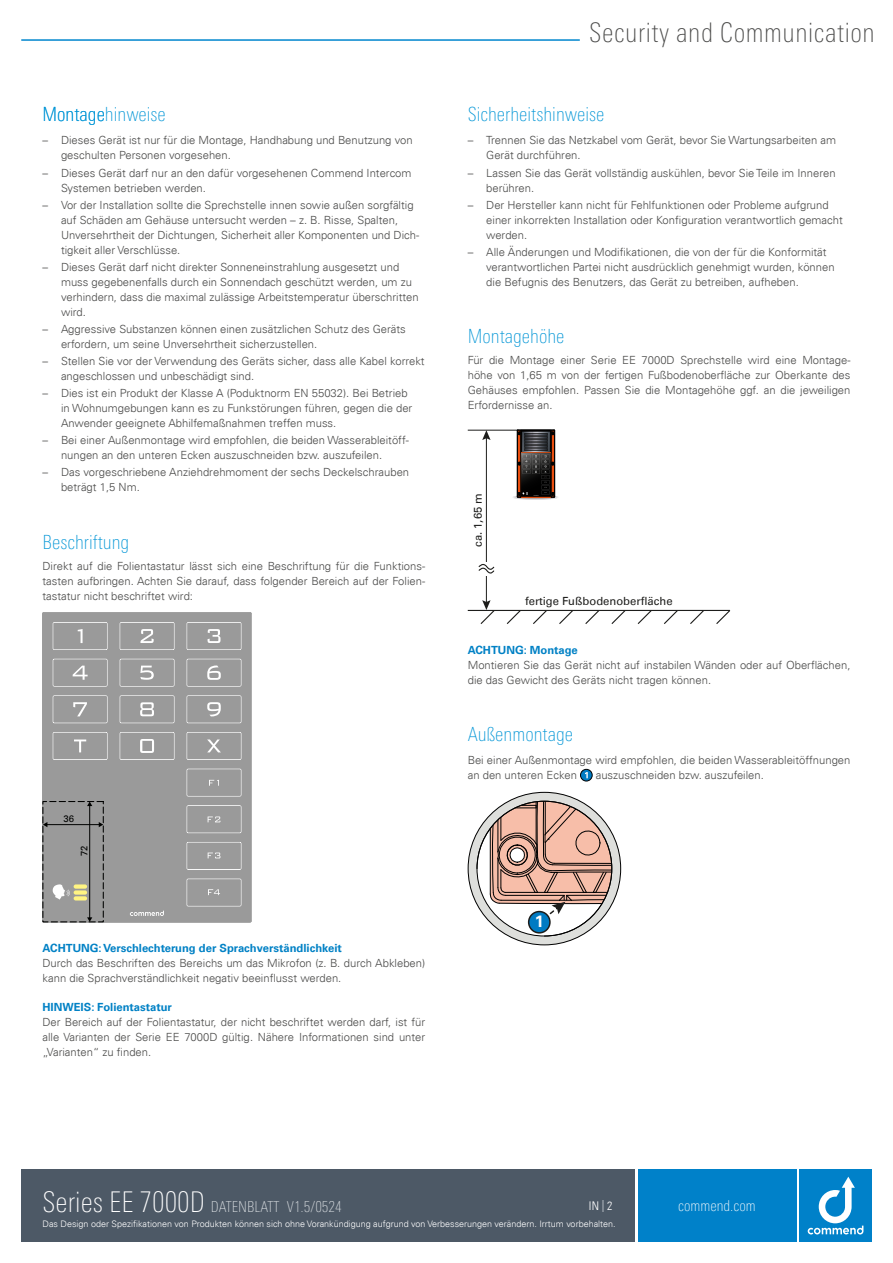
<style>
.page{position:relative;width:893px;height:1263px;background:#fff}
.page>*{position:absolute;margin:0;border:0;box-sizing:border-box;transform-origin:0 0}
.t1{font:100 condensed 27px "Univers Next Pro";letter-spacing:.02em;color:#4a4a49}
.t2{font:100 condensed 19.5px "Univers Next Pro";color:#0095d6}
.t3{font:700 16.2px "Univers Com 65";color:#fff}
.t4{font:100 condensed 15px "Univers Next Pro";color:#e0e4e7}
.t5{font:100 condensed 15px "Univers Next Pro";color:#fff}
.t6{font:12px "Univers Com 47 Light Cond";color:#fff}
.t7{font:300 11.25px/15px "Univers Com 45";color:#4a4a49}
.t8{font:700 11.25px "Univers Com 65";color:#0081c5}
.t9{font:11.25px "Univers Com 55 Roman";color:#1d1d1b}
.t10{font:9.45px "Univers Com 55 Roman";color:#000100}
.t11{font:300 9px "Univers Com 45";color:#fff}
.s1{font-size:28.5px;color:#fff}
.s2{color:#e0e4e7}
</style>
<div class="page">
<hr style="left:21px;top:39px;width:559px;height:2px;background:#0086ce">
<div style="left:799px;top:1169px;width:73px;height:73px;background:#0081c9"></div>
<div style="left:638px;top:1169px;width:158px;height:73px;background:#0081c9"></div>
<svg style="left:808px;top:1177px;width:55px;height:57px"></svg>
<div style="left:21px;top:1169px;width:614px;height:73px;background:#4d5966"></div>
<div style="left:43px;top:612px;width:208px;height:310px;background:#9a9a9a"></div>
<svg style="left:53px;top:622px;width:188px;height:284px;background:#9d9d9c"></svg>
<svg style="left:53px;top:884px;width:17px;height:16px"></svg>
<svg style="left:208px;top:629px;width:13px;height:14px"></svg>
<svg style="left:140px;top:629px;width:14px;height:14px"></svg>
<svg style="left:78px;top:629px;width:5px;height:14px"></svg>
<svg style="left:207px;top:739px;width:14px;height:13px"></svg>
<svg style="left:140px;top:739px;width:14px;height:14px"></svg>
<svg style="left:74px;top:739px;width:12px;height:13px"></svg>
<svg style="left:207px;top:702px;width:14px;height:14px"></svg>
<svg style="left:140px;top:702px;width:14px;height:14px"></svg>
<svg style="left:73px;top:702px;width:14px;height:14px"></svg>
<svg style="left:207px;top:665px;width:14px;height:15px"></svg>
<svg style="left:140px;top:666px;width:14px;height:14px"></svg>
<svg style="left:73px;top:666px;width:15px;height:14px"></svg>
<svg style="left:209px;top:780px;width:10px;height:6px"></svg>
<svg style="left:208px;top:816px;width:12px;height:6px"></svg>
<svg style="left:208px;top:852px;width:12px;height:6px"></svg>
<svg style="left:208px;top:889px;width:12px;height:6px"></svg>
<div style="left:43px;top:801px;width:61px;height:121px;border:1px dashed #000100"></div>
<hr style="left:47px;top:824px;width:53px;height:1px;background:#000100">
<svg style="left:43px;top:822px;width:4px;height:5px"></svg>
<svg style="left:99px;top:822px;width:4px;height:5px"></svg>
<hr style="left:89px;top:805px;width:1px;height:113px;background:#000100">
<svg style="left:87px;top:801px;width:5px;height:5px"></svg>
<svg style="left:87px;top:917px;width:5px;height:5px"></svg>
<svg style="left:130px;top:911px;width:34px;height:5px"></svg>
<hr style="left:486px;top:437px;width:1px;height:166px;background:#1d1d1b">
<svg style="left:482px;top:431px;width:9px;height:9px"></svg>
<svg style="left:468px;top:600px;width:262px;height:24px"></svg>
<hr style="left:468px;top:430px;width:50px;height:1px;background:#1d1d1b">
<svg style="left:478px;top:561px;width:17px;height:17px"></svg>
<svg style="left:513px;top:495px;width:44px;height:5px"></svg>
<hr style="left:514px;top:495px;width:42px;height:4px;background:#dad9db;border-radius:50%">
<hr style="left:515px;top:495px;width:40px;height:4px;background:#8e8d8f;border-radius:50%">
<hr style="left:516px;top:496px;width:39px;height:3px;background:#d6d5d7;border-radius:50%">
<hr style="left:518px;top:496px;width:35px;height:3px;background:#c9c8ca;border-radius:50%">
<svg style="left:517px;top:430px;width:38px;height:68px;background:#3d2b25"></svg>
<svg style="left:468px;top:792px;width:153px;height:153px"></svg>
<div style="left:529px;top:911px;width:21px;height:22px;background:#007bc3;border-radius:50%"></div>
<div style="left:528px;top:911px;width:23px;height:22px;border:2px solid #1d1d1b;border-radius:50%"></div>
<div style="left:580px;top:769px;width:12px;height:12px;background:#007bc3;border-radius:50%"></div>
<div style="left:580px;top:769px;width:13px;height:12px;border:1px solid #000;border-radius:50%"></div>
<svg style="left:585px;top:772px;width:3px;height:6px"></svg>
<h2 class="t2" style="left:43px;top:103px;width:125px">Montagehinweise</h2>
<p class="t7" style="left:61px;top:133px;width:353px;text-indent:-18px">– Dieses Gerät ist nur für die Montage, Handhabung und Benutzung von geschulten Personen vorgesehen.</p>
<p class="t7" style="left:61px;top:165px;width:352px;text-indent:-18px">– Dieses Gerät darf nur an den dafür vorgesehenen Commend Intercom<br>Systemen betrieben werden.</p>
<p class="t7" style="left:61px;top:197px;width:360px;text-indent:-18px">– Vor der Installation sollte die Sprechstelle innen sowie außen sorgfältig auf Schäden am Gehäuse untersucht werden – z. B. Risse, Spalten, Unversehrtheit der Dichtungen, Sicherheit aller Komponenten und Dich&shy;tigkeit aller Verschlüsse.</p>
<p class="t7" style="left:61px;top:259px;width:359px;text-indent:-18px">– Dieses Gerät darf nicht direkter Sonneneinstrahlung ausgesetzt und muss gegebenenfalls durch ein Sonnendach geschützt werden, um zu verhindern, dass die maximal zulässige Arbeitstemperatur überschritten wird.</p>
<p class="t7" style="left:61px;top:321px;width:346px;text-indent:-18px">– Aggressive Substanzen können einen zusätzlichen Schutz des Geräts erfordern, um seine Unversehrtheit sicherzustellen.</p>
<p class="t7" style="left:61px;top:354px;width:365px;text-indent:-18px">– Stellen Sie vor der Verwendung des Geräts sicher, dass alle Kabel korrekt angeschlossen und unbeschädigt sind.</p>
<p class="t7" style="left:61px;top:386px;width:353px;text-indent:-18px">– Dies ist ein Produkt der Klasse A (Poduktnorm EN 55032). Bei Betrieb in Wohnumgebungen kann es zu Funkstörungen führen, gegen die der<br>Anwender geeignete Abhilfemaßnahmen treffen muss.</p>
<p class="t7" style="left:61px;top:433px;width:349px;text-indent:-18px">– Bei einer Außenmontage wird empfohlen, die beiden Wasserableitöff&shy;nungen an den unteren Ecken auszuschneiden bzw. auszufeilen.</p>
<p class="t7" style="left:61px;top:465px;width:350px;text-indent:-18px">– Das vorgeschriebene Anziehdrehmoment der sechs Deckelschrauben beträgt 1,5 Nm.</p>
<h2 class="t2" style="left:43px;top:531px;width:88px">Beschriftung</h2>
<p class="t7" style="left:43px;top:558px;width:384px;text-align:justify">Direkt auf die Folientastatur lässt sich eine Beschriftung für die Funktions&shy;tasten aufbringen. Achten Sie darauf, dass folgender Bereich auf der Folien&shy;tastatur nicht beschriftet wird:</p>
<p class="t10" style="left:64px;top:813px;width:12px">36</p>
<p class="t10" style="left:78px;top:856px;width:12px;rotate:-90deg">72</p>
<p class="t8" style="left:43px;top:941px;width:301px">ACHTUNG: Verschlechterung der Sprachverständlichkeit</p>
<p class="t7" style="left:43px;top:955px;width:384px">Durch das Beschriften des Bereichs um das Mikrofon (z. B. durch Abkleben) kann die Sprachverständlichkeit negativ beeinflusst werden.</p>
<p class="t8" style="left:43px;top:1000px;width:131px">HINWEIS: Folientastatur</p>
<p class="t7" style="left:43px;top:1014px;width:384px;text-align:justify">Der Bereich auf der Folientastatur, der nicht beschriftet werden darf, ist für alle Varianten der Serie EE 7000D gültig. Nähere Informationen sind unter „Varianten“ zu finden.</p>
<h1 class="t1" style="left:589px;top:17px;width:287px">Security and Communication</h1>
<h2 class="t2" style="left:468px;top:103px;width:138px">Sicherheitshinweise</h2>
<p class="t7" style="left:486px;top:133px;width:351px;text-indent:-18px">– Trennen Sie das Netzkabel vom Gerät, bevor Sie Wartungsarbeiten am<br>Gerät durchführen.</p>
<p class="t7" style="left:486px;top:165px;width:351px;text-indent:-18px">– Lassen Sie das Gerät vollständig auskühlen, bevor Sie Teile im Inneren berühren.</p>
<p class="t7" style="left:486px;top:197px;width:358px;text-indent:-18px">– Der Hersteller kann nicht für Fehlfunktionen oder Probleme aufgrund einer inkorrekten Installation oder Konfiguration verantwortlich gemacht werden.</p>
<p class="t7" style="left:486px;top:244px;width:350px;text-indent:-18px">– Alle Änderungen und Modifikationen, die von der für die Konformität verantwortlichen Partei nicht ausdrücklich genehmigt wurden, können die Befugnis des Benutzers, das Gerät zu betreiben, aufheben.</p>
<h2 class="t2" style="left:468px;top:325px;width:98px">Montagehöhe</h2>
<p class="t7" style="left:468px;top:352px;width:384px;text-align:justify">Für die Montage einer Serie EE 7000D Sprechstelle wird eine Montage&shy;höhe von 1,65 m von der fertigen Fußbodenoberfläche zur Oberkante des Gehäuses empfohlen. Passen Sie die Montagehöhe ggf. an die jeweiligen Erfordernisse an.</p>
<p class="t9" style="left:471px;top:547px;width:55px;rotate:-90deg">ca. 1,65 m</p>
<p class="t9" style="left:525px;top:594px;width:149px">fertige Fußbodenoberfläche</p>
<p class="t8" style="left:468px;top:643px;width:111px">ACHTUNG: Montage</p>
<p class="t7" style="left:468px;top:657px;width:384px">Montieren Sie das Gerät nicht auf instabilen Wänden oder auf Oberflächen, die das Gewicht des Geräts nicht tragen können.</p>
<h2 class="t2" style="left:468px;top:723px;width:107px">Außenmontage</h2>
<p class="t7" style="left:468px;top:753px;width:384px">Bei einer Außenmontage wird empfohlen, die beiden Wasserableitöffnungen an den unteren Ecken</p>
<p class="t7" style="left:596px;top:768px;width:170px">auszuschneiden bzw. auszufeilen.</p>
<h3 class="t3" style="left:535px;top:912px;width:11px">1</h3>
<h3 class="t4" style="left:43px;top:1198px;width:301px"><span class="s1">Series EE 7000D</span> DATENBLATT V1.5/0524</h3>
<p class="t6" style="left:589px;top:1198px;width:25px">IN <span class="s2">|</span> 2</p>
<h3 class="t5" style="left:678px;top:1197px;width:79px">commend.com</h3>
<p class="t11" style="left:43px;top:1218px;width:575px">Das Design oder Spezifikationen von Produkten können sich ohne Vorankündigung aufgrund von Verbesserungen verändern. Irrtum vorbehalten.</p>
</div>
